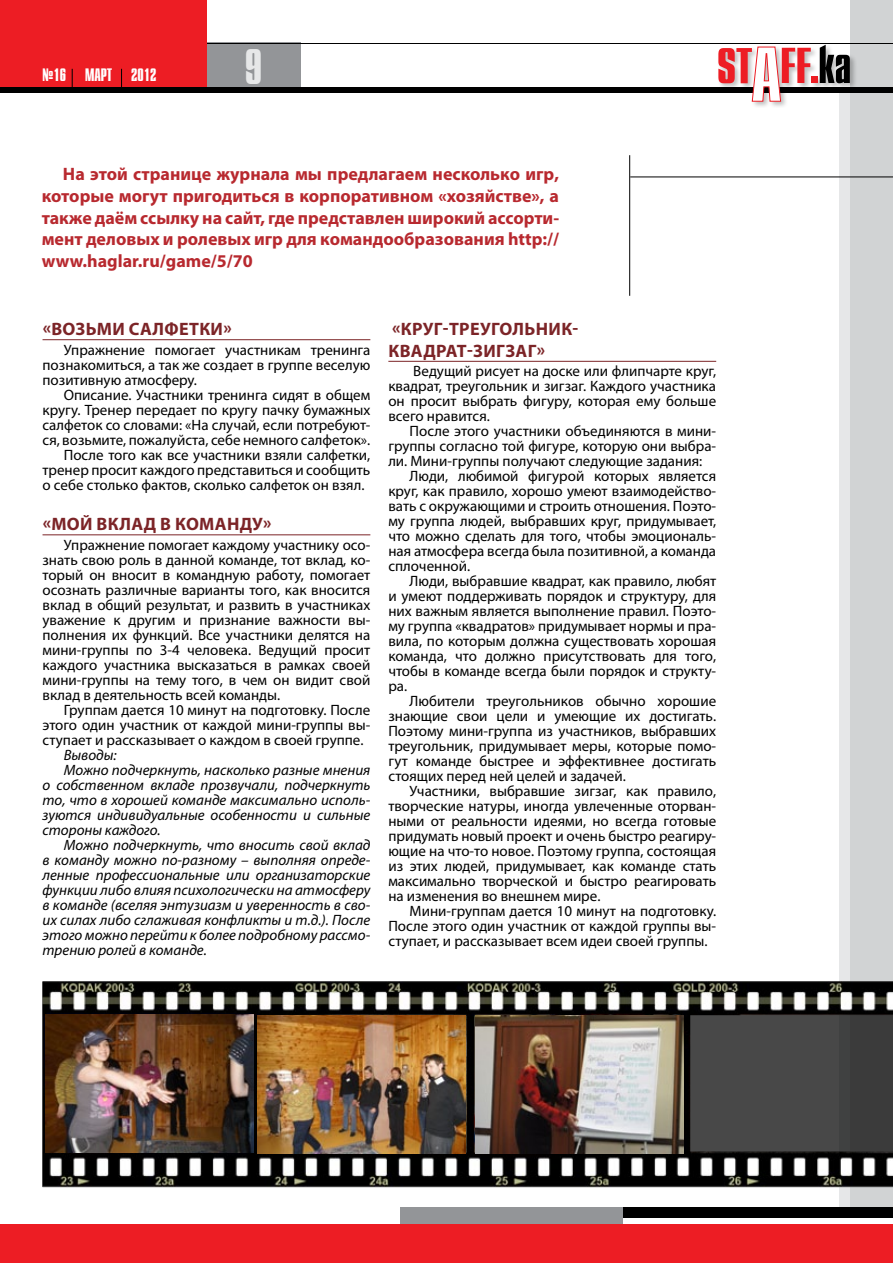
<style>
.page{position:relative;width:893px;height:1263px;background:#fff}
.page>*{position:absolute;margin:0;border:0;box-sizing:border-box;transform-origin:0 0}
.t1{font:50.4px "Star C";color:#ed1d24}
.t2{font:49.95px "Star C";color:#e6e7e8;scale:.91 1}
.t3{font:700 18px/21.6px "Myriad Pro";color:#b8292f;text-align:justify}
.t4{font:700 18px/21.6px "Myriad Pro";letter-spacing:.085em;color:#7c2427}
.t5{font:18px "Star C";color:#fff;scale:.91 1}
.t6{font:15px/15px "Myriad Pro";color:#000;text-align:justify}
.t7{font:italic 15px "Myriad Pro";color:#000}
.s1{font-size:77.4px;color:#fff}
.s2{color:#000}
</style>
<div class="page">
<div style="left:840px;top:90px;width:17px;height:1117px;background:#e6e7e8"></div>
<div style="left:850px;top:0;width:43px;height:1207px;background:#d1d3d4"></div>
<hr style="left:43px;top:339px;width:327px;height:1px;background:#7c2427">
<hr style="left:43px;top:535px;width:327px;height:1px;background:#7c2427">
<hr style="left:388px;top:361px;width:328px;height:1px;background:#7c2427">
<img style="left:43px;top:981px;width:850px;height:206px">
<img style="left:45px;top:1015px;width:208px;height:138px">
<img style="left:258px;top:1015px;width:208px;height:138px">
<img style="left:475px;top:1015px;width:208px;height:138px">
<hr style="left:630px;top:177px;width:263px;height:1px;background:#000">
<hr style="left:629px;top:155px;width:1px;height:141px;background:#000">
<div style="left:127px;top:43px;width:173px;height:44px;background:#939598"></div>
<div style="left:0;top:1220px;width:893px;height:43px;background:#ed1d24"></div>
<div style="left:622px;top:1207px;width:271px;height:17px;background:#000"></div>
<div style="left:0;top:1219px;width:893px;height:5px;background:#fff"></div>
<div style="left:400px;top:1207px;width:222px;height:17px;background:#939598"></div>
<hr style="left:0;top:43px;width:893px;height:1px;background:#000">
<div style="left:0;top:87px;width:893px;height:6px;background:#000"></div>
<div style="left:717px;top:44px;width:141px;height:64px;background:#000;opacity:.26"></div>
<svg style="left:751px;top:46px;width:31px;height:56px"></svg>
<div style="left:0;top:0;width:207px;height:87px;background:#ed1d24"></div>
<svg style="left:72px;top:69px;width:1px;height:18px"></svg>
<svg style="left:121px;top:69px;width:1px;height:18px"></svg>
<p class="t5" style="left:43px;top:66px;width:127px">№16 март 2012</p>
<h2 class="t2" style="left:245px;top:42px;width:21px">9</h2>
<p class="t3" style="left:42px;top:163px;width:519px;text-indent:21px">На этой странице журнала мы предлагаем несколько игр, которые могут пригодиться в корпоративном «хозяйстве», а также даём ссылку на сайт, где представлен широкий ассорти&shy;мент деловых и ролевых игр для командообразования http:// www.haglar.ru/game/5/70</p>
<h1 class="t1" style="left:717px;top:40px;width:136px">ST<span class="s1">A</span>FF.<span class="s2">ka</span></h1>
<p class="t4" style="left:43px;top:318px;width:191px">«Возьми салфетки»</p>
<p class="t6" style="left:43px;top:342px;width:329px;text-indent:21px">Упражнение помогает участникам тренинга познакомиться, а так же создает в группе веселую позитивную атмосферу.</p>
<p class="t6" style="left:64px;top:387px;width:308px">Описание. Участники тренинга сидят в общем</p>
<p class="t6" style="left:43px;top:402px;width:329px">кругу. Тренер передает по кругу пачку бумажных</p>
<p class="t6" style="left:43px;top:417px;width:329px">салфеток со словами: «На случай, если потребуют-</p>
<p class="t6" style="left:43px;top:432px;width:329px">ся, возьмите, пожалуйста, себе немного салфеток».</p>
<p class="t6" style="left:64px;top:447px;width:308px">После того как все участники взяли салфетки,</p>
<p class="t6" style="left:43px;top:462px;width:329px">тренер просит каждого представиться и сообщить</p>
<p class="t6" style="left:43px;top:477px;width:323px">о себе столько фактов, сколько салфеток он взял.</p>
<p class="t4" style="left:43px;top:513px;width:78px">«Мой вклад</p>
<p class="t4" style="left:160px;top:513px;width:113px">в команду»</p>
<p class="t6" style="left:43px;top:537px;width:329px;text-indent:21px">Упражнение помогает каждому участнику осо&shy;знать свою роль в данной команде, тот вклад, ко&shy;торый он вносит в командную работу, помогает осознать различные варианты того, как вносится вклад в общий результат, и развить в участниках уважение к другим и признание важности вы&shy;полнения их функций. Все участники делятся на мини-группы по 3-4 человека. Ведущий просит каждого участника высказаться в рамках своей мини-группы на тему того, в чем он видит свой вклад в деятельность всей команды.</p>
<p class="t6" style="left:43px;top:702px;width:329px;text-indent:21px">Группам дается 10 минут на подготовку. После этого один участник от каждой мини-группы вы&shy;ступает и рассказывает о каждом в своей группе.</p>
<p class="t7" style="left:64px;top:745px;width:54px">Выводы:</p>
<p class="t7" style="left:64px;top:760px;width:308px">Можно подчеркнуть, насколько разные мнения</p>
<p class="t7" style="left:43px;top:775px;width:329px">о собственном вкладе прозвучали, подчеркнуть</p>
<p class="t7" style="left:43px;top:790px;width:329px">то, что в хорошей команде максимально исполь-</p>
<p class="t7" style="left:43px;top:805px;width:329px">зуются индивидуальные особенности и сильные</p>
<p class="t7" style="left:43px;top:820px;width:120px">стороны каждого.</p>
<p class="t7" style="left:64px;top:835px;width:308px">Можно подчеркнуть, что вносить свой вклад</p>
<p class="t7" style="left:43px;top:850px;width:329px">в команду можно по-разному – выполняя опреде-</p>
<p class="t7" style="left:43px;top:865px;width:329px">ленные профессиональные или организаторские</p>
<p class="t7" style="left:43px;top:880px;width:329px">функции либо влияя психологически на атмосферу</p>
<p class="t7" style="left:43px;top:895px;width:329px">в команде (вселяя энтузиазм и уверенность в сво-</p>
<p class="t7" style="left:43px;top:910px;width:329px">их силах либо сглаживая конфликты и т.д.). После</p>
<p class="t7" style="left:43px;top:925px;width:329px">этого можно перейти к более подробному рассмо-</p>
<p class="t7" style="left:43px;top:940px;width:166px">трению ролей в команде.</p>
<p class="t4" style="left:389px;top:318px;width:191px">«Круг-треугольник&shy;квад рат-зигзаг»</p>
<p class="t6" style="left:388px;top:363px;width:329px;text-indent:25px">Ведущий рисует на доске или флипчарте круг, квадрат, треугольник и зигзаг. Каждого участника он просит выбрать фигуру, которая ему больше всего нравится.</p>
<p class="t6" style="left:410px;top:423px;width:308px">После этого участники объединяются в мини-</p>
<p class="t6" style="left:388px;top:438px;width:329px">группы согласно той фигуре, которую они выбра-</p>
<p class="t6" style="left:388px;top:453px;width:315px">ли. Мини-группы получают следующие задания:</p>
<p class="t6" style="left:410px;top:468px;width:308px">Люди, любимой фигурой которых является</p>
<p class="t6" style="left:388px;top:483px;width:329px">круг, как правило, хорошо умеют взаимодейство-</p>
<p class="t6" style="left:388px;top:498px;width:329px">вать с окружающими и строить отношения. Поэто-</p>
<p class="t6" style="left:388px;top:513px;width:329px">му группа людей, выбравших круг, придумывает,</p>
<p class="t6" style="left:388px;top:528px;width:329px">что можно сделать для того, чтобы эмоциональ-</p>
<p class="t6" style="left:388px;top:543px;width:329px">ная атмосфера всегда была позитивной, а команда</p>
<p class="t6" style="left:388px;top:558px;width:83px">сплоченной.</p>
<p class="t6" style="left:410px;top:573px;width:308px">Люди, выбравшие квадрат, как правило, любят</p>
<p class="t6" style="left:388px;top:588px;width:329px">и умеют поддерживать порядок и структуру, для</p>
<p class="t6" style="left:388px;top:603px;width:329px">них важным является выполнение правил. Поэто-</p>
<p class="t6" style="left:388px;top:618px;width:329px">му группа «квадратов» придумывает нормы и пра-</p>
<p class="t6" style="left:388px;top:633px;width:329px">вила, по которым должна существовать хорошая</p>
<p class="t6" style="left:388px;top:648px;width:329px">команда, что должно присутствовать для того,</p>
<p class="t6" style="left:388px;top:663px;width:329px">чтобы в команде всегда были порядок и структу-</p>
<p class="t6" style="left:388px;top:678px;width:20px">ра.</p>
<p class="t6" style="left:410px;top:693px;width:308px">Любители треугольников обычно хорошие</p>
<p class="t6" style="left:388px;top:708px;width:329px">знающие свои цели и умеющие их достигать.</p>
<p class="t6" style="left:388px;top:723px;width:329px">Поэтому мини-группа из участников, выбравших</p>
<p class="t6" style="left:388px;top:738px;width:329px">треугольник, придумывает меры, которые помо-</p>
<p class="t6" style="left:388px;top:753px;width:329px">гут команде быстрее и эффективнее достигать</p>
<p class="t6" style="left:388px;top:768px;width:239px">стоящих перед ней целей и задачей.</p>
<p class="t6" style="left:410px;top:783px;width:308px">Участники, выбравшие зигзаг, как правило,</p>
<p class="t6" style="left:388px;top:798px;width:329px">творческие натуры, иногда увлеченные оторван-</p>
<p class="t6" style="left:388px;top:813px;width:329px">ными от реальности идеями, но всегда готовые</p>
<p class="t6" style="left:388px;top:828px;width:329px">придумать новый проект и очень быстро реагиру-</p>
<p class="t6" style="left:388px;top:843px;width:329px">ющие на что-то новое. Поэтому группа, состоящая</p>
<p class="t6" style="left:388px;top:858px;width:329px">из этих людей, придумывает, как команде стать</p>
<p class="t6" style="left:388px;top:873px;width:329px">максимально творческой и быстро реагировать</p>
<p class="t6" style="left:388px;top:888px;width:214px">на изменения во внешнем мире.</p>
<p class="t6" style="left:410px;top:903px;width:308px">Мини-группам дается 10 минут на подготовку.</p>
<p class="t6" style="left:388px;top:918px;width:329px">После этого один участник от каждой группы вы-</p>
<p class="t6" style="left:388px;top:933px;width:321px">ступает, и рассказывает всем идеи своей группы.</p>
</div>
